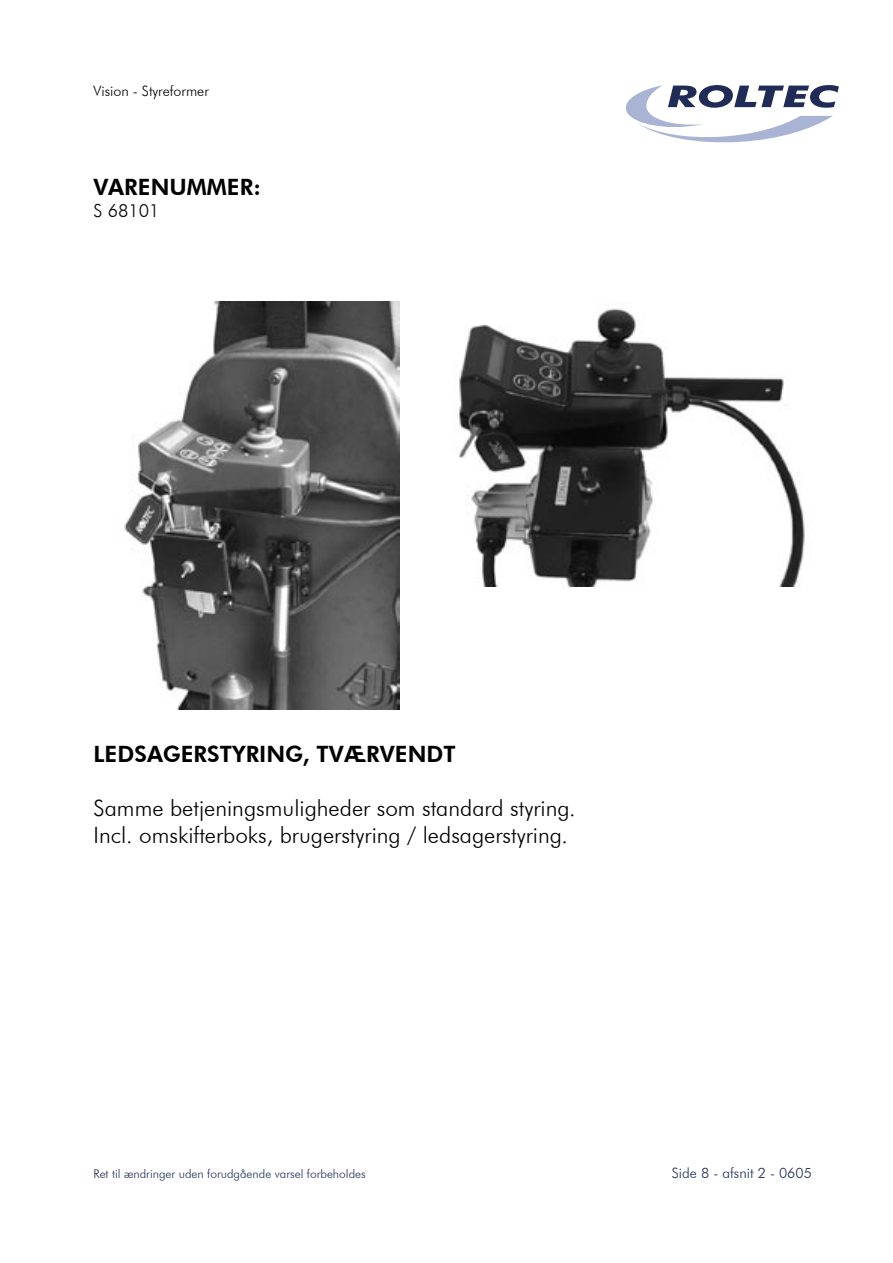
<style>
.page{position:relative;width:893px;height:1263px;background:#fff}
.page>*{position:absolute;margin:0;border:0;box-sizing:border-box;transform-origin:0 0}
.t1{font:300 22.5px "Futura BT";color:#000}
.t2{font:800 22.5px "Futura BT";color:#000}
.t3{font:300 18px "Futura BT";color:#000}
.t4{font:300 14.25px "Futura BT";color:#212c56}
.t5{font:300 14.25px "Futura BT";color:#000}
.t6{font:300 12px "Futura BT";color:#212c56}
</style>
<div class="page">
<svg style="left:625px;top:85px;width:214px;height:58px"></svg>
<img style="left:124px;top:302px;width:275px;height:407px">
<img style="left:459px;top:308px;width:346px;height:278px">
<p class="t5" style="left:94px;top:82px;width:117px">Vision - Styreformer</p>
<p class="t2" style="left:94px;top:173px;width:169px">VARENUMMER:</p>
<p class="t3" style="left:94px;top:200px;width:67px">S 68101</p>
<p class="t2" style="left:94px;top:740px;width:364px">LEDSAGERSTYRING, TVÆRVENDT</p>
<p class="t1" style="left:94px;top:794px;width:484px">Samme betjeningsmuligheder som standard styring.</p>
<p class="t1" style="left:94px;top:821px;width:476px">Incl. omskifterboks, brugerstyring / ledsagerstyring.</p>
<p class="t6" style="left:94px;top:1166px;width:274px">Ret til ændringer uden forudgående varsel forbeholdes</p>
<p class="t4" style="left:672px;top:1164px;width:142px">Side 8 - afsnit 2 - 0605</p>
</div>
